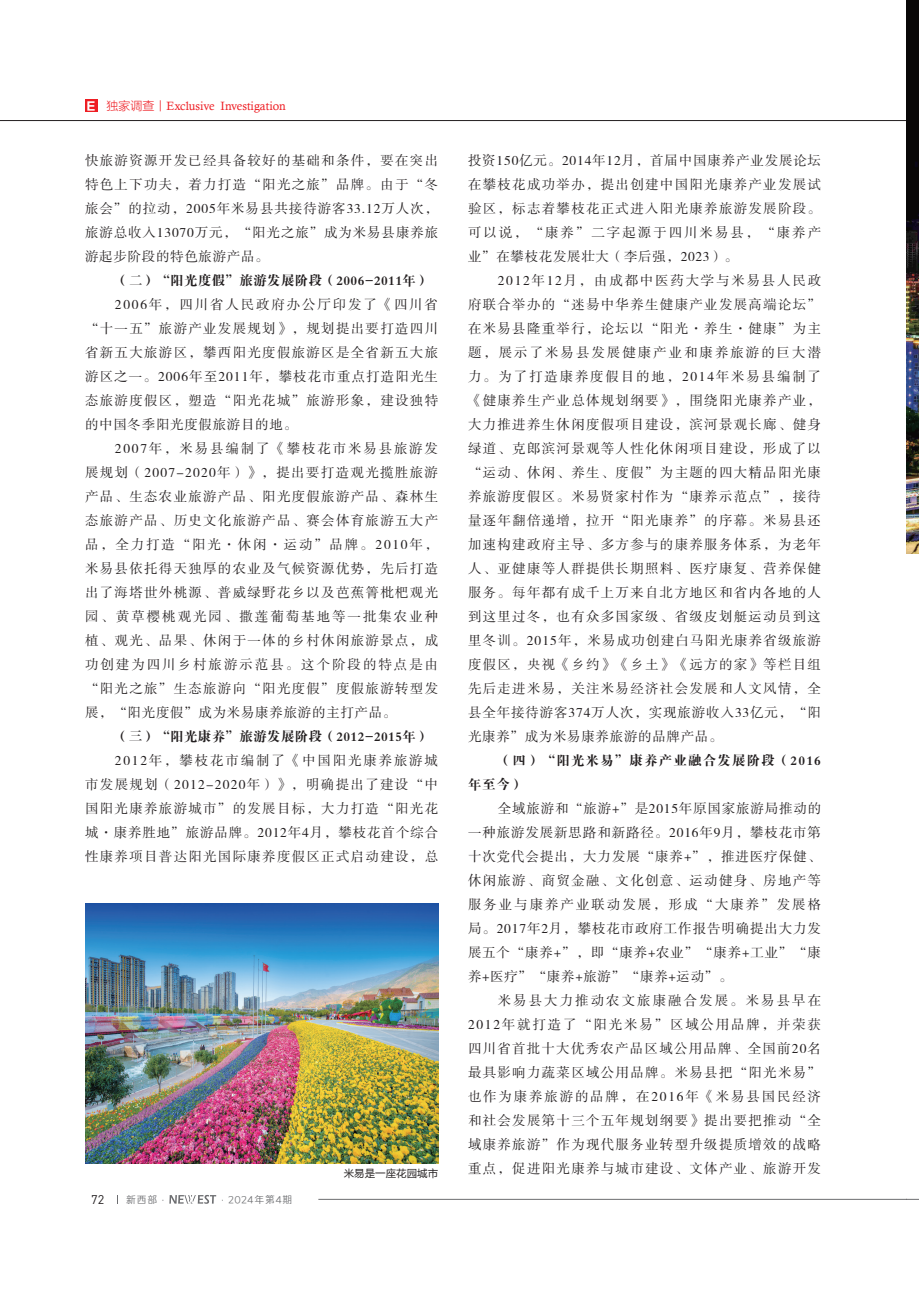
<style>
.page{position:relative;width:919px;height:1289px;background:#fff}
.page>*{position:absolute;margin:0;border:0;box-sizing:border-box;transform-origin:0 0}
.t1{font:13.5px/24px "FZSSK GBK1 0";letter-spacing:.08em;color:#231f20;text-align:justify}
.t2{font:13.5px "FZDBSK GBK1 0";letter-spacing:.025em;color:#231f20}
.t3{font:13.5px/24px "FZDBSK GBK1 0";letter-spacing:.085em;color:#231f20}
.t4{font:12.45px "DIN";color:#231f20}
.t5{font:12px "Calisto";color:#ee1d23}
.t6{font:10.5px "FZLTHK GBK1 0";color:#231f20}
.t7{font:9.75px "Loong Flash Sans GB Regular";letter-spacing:.1em;color:#6c6d70}
.s1{font-family:"FZLTDHK GBK1 0";font-size:11.4px;color:#fff}
.s2{font-family:"FZLTXHK GBK1 0"}
</style>
<div class="page">
<hr style="left:318px;top:1199px;width:588px;height:1px;background:#6c6d70">
<svg style="left:169px;top:1195px;width:47px;height:8px"></svg>
<hr style="left:0;top:120px;width:906px;height:1px;background:#231f20">
<svg style="left:906px;top:1199px;width:12px;height:1px"></svg>
<div style="left:85px;top:99px;width:13px;height:13px;background:#ee1d23"></div>
<img style="left:85px;top:903px;width:353px;height:260px">
<img style="left:906px;top:0;width:12px;height:553px">
<p class="t5" style="left:86px;top:99px;width:202px"><span class="s1">Ｅ</span> <span class="s2">独家调查丨</span>Exclusive Investigation</p>
<p class="t1" style="left:85px;top:149px;width:354px">快旅游资源开发已经具备较好的基础和条件，要在突出特色上下功夫，着力打造“阳光之旅”品牌。由于“冬旅会”的拉动，2005年米易县共接待游客33.12万人次，旅游总收入13070万元，“阳光之旅”成为米易县康养旅游起步阶段的特色旅游产品。</p>
<p class="t2" style="left:115px;top:273px;width:316px">（二）“阳光度假”旅游发展阶段（2006-2011年）</p>
<p class="t1" style="left:85px;top:293px;width:354px;text-indent:30px">2006年，四川省人民政府办公厅印发了《四川省“十一五”旅游产业发展规划》，规划提出要打造四川省新五大旅游区，攀西阳光度假旅游区是全省新五大旅游区之一。2006年至2011年，攀枝花市重点打造阳光生态旅游度假区，塑造“阳光花城”旅游形象，建设独特的中国冬季阳光度假旅游目的地。</p>
<p class="t1" style="left:85px;top:437px;width:354px;text-indent:30px">2007年，米易县编制了《攀枝花市米易县旅游发展规划（2007-2020年）》，提出要打造观光揽胜旅游产品、生态农业旅游产品、阳光度假旅游产品、森林生态旅游产品、历史文化旅游产品、赛会体育旅游五大产品，全力打造“阳光·休闲·运动”品牌。2010年，米易县依托得天独厚的农业及气候资源优势，先后打造出了海塔世外桃源、普威绿野花乡以及芭蕉箐枇杷观光园、黄草樱桃观光园、撒莲葡萄基地等一批集农业种植、观光、品果、休闲于一体的乡村休闲旅游景点，成功创建为四川乡村旅游示范县。这个阶段的特点是由“阳光之旅”生态旅游向“阳光度假”度假旅游转型发展，“阳光度假”成为米易康养旅游的主打产品。</p>
<p class="t2" style="left:115px;top:729px;width:316px">（三）“阳光康养”旅游发展阶段（2012-2015年）</p>
<p class="t1" style="left:85px;top:749px;width:354px;text-indent:30px">2012年，攀枝花市编制了《中国阳光康养旅游城市发展规划（2012-2020年）》，明确提出了建设“中国阳光康养旅游城市”的发展目标，大力打造“阳光花城·康养胜地”旅游品牌。2012年4月，攀枝花首个综合性康养项目普达阳光国际康养度假区正式启动建设，总</p>
<p class="t1" style="left:468px;top:149px;width:354px">投资150亿元。2014年12月，首届中国康养产业发展论坛在攀枝花成功举办，提出创建中国阳光康养产业发展试验区，标志着攀枝花正式进入阳光康养旅游发展阶段。可以说，“康养”二字起源于四川米易县，“康养产业”在攀枝花发展壮大（李后强，2023）。</p>
<p class="t1" style="left:468px;top:269px;width:354px;text-indent:30px">2012年12月，由成都中医药大学与米易县人民政府联合举办的“迷昜中华养生健康产业发展高端论坛”在米易县隆重举行，论坛以“阳光·养生·健康”为主题，展示了米易县发展健康产业和康养旅游的巨大潜力。为了打造康养度假目的地，2014年米易县编制了《健康养生产业总体规划纲要》，围绕阳光康养产业，大力推进养生休闲度假项目建设，滨河景观长廊、健身绿道、克郎滨河景观等人性化休闲项目建设，形成了以“运动、休闲、养生、度假”为主题的四大精品阳光康养旅游度假区。米易贤家村作为“康养示范点”，接待量逐年翻倍递增，拉开“阳光康养”的序幕。米易县还加速构建政府主导、多方参与的康养服务体系，为老年人、亚健康等人群提供长期照料、医疗康复、营养保健服务。每年都有成千上万来自北方地区和省内各地的人到这里过冬，也有众多国家级、省级皮划艇运动员到这里冬训。2015年，米易成功创建白马阳光康养省级旅游度假区，央视《乡约》《乡土》《远方的家》等栏目组先后走进米易，关注米易经济社会发展和人文风情，全县全年接待游客374万人次，实现旅游收入33亿元，“阳光康养”成为米易康养旅游的品牌产品。</p>
<p class="t3" style="left:468px;top:748px;width:354px;text-indent:30px">（四）“阳光米易”康养产业融合发展阶段（2016年至今）</p>
<p class="t1" style="left:468px;top:797px;width:354px;text-indent:30px">全域旅游和“旅游+”是2015年原国家旅游局推动的一种旅游发展新思路和新路径。2016年9月，攀枝花市第十次党代会提出，大力发展“康养+”，推进医疗保健、休闲旅游、商贸金融、文化创意、运动健身、房地产等服务业与康养产业联动发展，形成“大康养”发展格局。2017年2月，攀枝花市政府工作报告明确提出大力发展五个“康养+”，即“康养+农业”“康养+工业”“康养+医疗”“康养+旅游”“康养+运动”。</p>
<p class="t1" style="left:468px;top:989px;width:354px;text-indent:30px">米易县大力推动农文旅康融合发展。米易县早在2012年就打造了“阳光米易”区域公用品牌，并荣获四川省首批十大优秀农产品区域公用品牌、全国前20名最具影响力蔬菜区域公用品牌。米易县把“阳光米易”也作为康养旅游的品牌，在2016年《米易县国民经济和社会发展第十三个五年规划纲要》提出要把推动“全域康养旅游”作为现代服务业转型升级提质增效的战略</p>
<p class="t4" style="left:91px;top:1191px;width:15px">72</p>
<p class="t7" style="left:126px;top:1194px;width:168px">新西部·　　　　 ·2024年第4期</p>
<p class="t6" style="left:343px;top:1167px;width:96px">米易是一座花园城市</p>
<p class="t1" style="left:468px;top:1157px;width:354px">重点，促进阳光康养与城市建设、文体产业、旅游开发</p>
</div>
